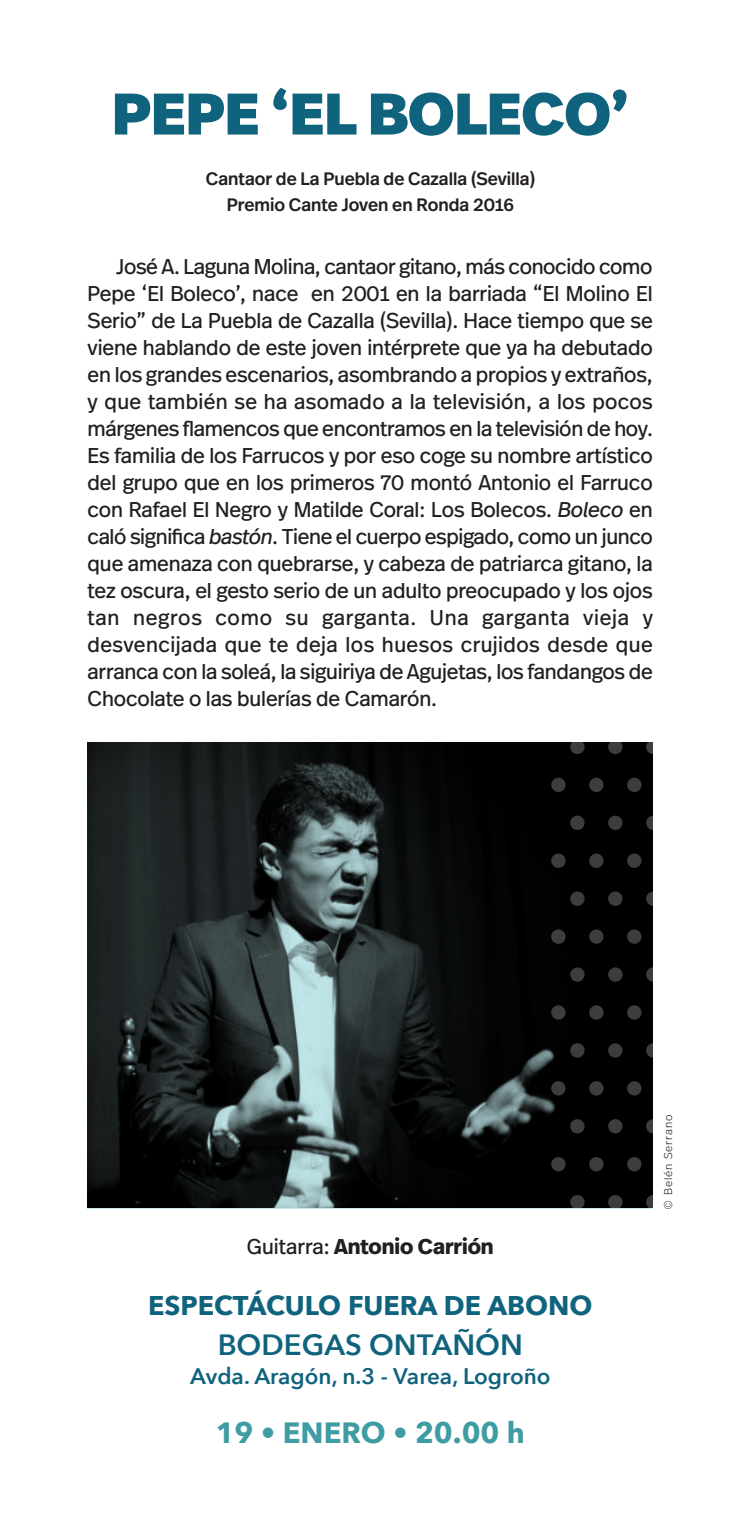
<style>
.page{position:relative;width:734px;height:1531px;background:#fff}
.page>*{position:absolute;margin:0;border:0;box-sizing:border-box;transform-origin:0 0}
.t1{font:900 58.5px "Real Head Pro";letter-spacing:.005em;color:#10637d}
.t2{font:700 29.25px "Avenir Next";color:#3f9ca3}
.t3{font:600 29.25px "Avenir Next";color:#10637d}
.t4{font:700 27px "Avenir Next";color:#10637d}
.t5{font:600 22.5px "Avenir Next";color:#10637d}
.t6{font:21.38px/27px "Real Head Pro";letter-spacing:-.005em;color:#231f20;text-align:justify}
.t7{font:700 21.38px "Real Head Pro";color:#231f20}
.t8{font:500 18px/25.9px "Real Head Pro";color:#231f20;text-align:center}
.t9{font:300 11.25px "Real Head Pro";letter-spacing:.08em;color:#231f20}
.s1{font-style:italic}
.s2{font-weight:400}
</style>
<div class="page">
<svg style="left:88px;top:742px;width:564px;height:466px;background:#1a2020"></svg>
<svg style="left:570px;top:740px;width:14px;height:14px"></svg>
<svg style="left:608px;top:740px;width:14px;height:14px"></svg>
<svg style="left:646px;top:740px;width:14px;height:14px"></svg>
<div style="left:551px;top:778px;width:14px;height:14px;background:#3d3d3d;border-radius:50%"></div>
<div style="left:589px;top:778px;width:14px;height:14px;background:#3d3d3d;border-radius:50%"></div>
<div style="left:627px;top:778px;width:14px;height:14px;background:#3d3d3d;border-radius:50%"></div>
<div style="left:570px;top:815px;width:14px;height:15px;background:#3d3d3d;border-radius:50%"></div>
<div style="left:608px;top:815px;width:14px;height:15px;background:#3d3d3d;border-radius:50%"></div>
<svg style="left:646px;top:815px;width:14px;height:15px"></svg>
<div style="left:551px;top:853px;width:14px;height:15px;background:#3d3d3d;border-radius:50%"></div>
<div style="left:589px;top:853px;width:14px;height:15px;background:#3d3d3d;border-radius:50%"></div>
<div style="left:627px;top:853px;width:14px;height:15px;background:#3d3d3d;border-radius:50%"></div>
<div style="left:570px;top:891px;width:14px;height:15px;background:#3d3d3d;border-radius:50%"></div>
<div style="left:608px;top:891px;width:14px;height:15px;background:#3d3d3d;border-radius:50%"></div>
<svg style="left:646px;top:891px;width:14px;height:15px"></svg>
<div style="left:551px;top:929px;width:14px;height:15px;background:#3d3e3e;border-radius:50%"></div>
<div style="left:589px;top:929px;width:14px;height:15px;background:#3d3d3d;border-radius:50%"></div>
<div style="left:627px;top:929px;width:14px;height:15px;background:#3d3d3d;border-radius:50%"></div>
<div style="left:570px;top:967px;width:14px;height:15px;background:#3d3d3d;border-radius:50%"></div>
<div style="left:608px;top:967px;width:14px;height:15px;background:#3d3d3d;border-radius:50%"></div>
<svg style="left:646px;top:967px;width:14px;height:15px"></svg>
<div style="left:551px;top:1005px;width:14px;height:15px;background:#3d3e3e;border-radius:50%"></div>
<div style="left:589px;top:1005px;width:14px;height:15px;background:#3d3d3d;border-radius:50%"></div>
<div style="left:627px;top:1005px;width:14px;height:15px;background:#3d3d3d;border-radius:50%"></div>
<div style="left:570px;top:1043px;width:14px;height:14px;background:#3d3d3d;border-radius:50%"></div>
<div style="left:608px;top:1043px;width:14px;height:14px;background:#3d3d3d;border-radius:50%"></div>
<svg style="left:646px;top:1043px;width:14px;height:14px"></svg>
<div style="left:551px;top:1081px;width:14px;height:14px;background:#3d3d3d;border-radius:50%"></div>
<div style="left:589px;top:1081px;width:14px;height:14px;background:#3d3d3d;border-radius:50%"></div>
<div style="left:627px;top:1081px;width:14px;height:14px;background:#3d3d3d;border-radius:50%"></div>
<div style="left:570px;top:1119px;width:14px;height:14px;background:#3d3d3d;border-radius:50%"></div>
<div style="left:608px;top:1119px;width:14px;height:14px;background:#3d3d3d;border-radius:50%"></div>
<svg style="left:646px;top:1119px;width:14px;height:14px"></svg>
<div style="left:551px;top:1157px;width:14px;height:14px;background:#3d3d3d;border-radius:50%"></div>
<div style="left:589px;top:1157px;width:14px;height:14px;background:#3d3d3d;border-radius:50%"></div>
<div style="left:627px;top:1157px;width:14px;height:14px;background:#3d3d3d;border-radius:50%"></div>
<div style="left:570px;top:1195px;width:14px;height:14px;background:#3d3d3d;border-radius:50%"></div>
<div style="left:608px;top:1195px;width:14px;height:14px;background:#3d3d3d;border-radius:50%"></div>
<svg style="left:646px;top:1195px;width:14px;height:14px"></svg>
<h1 class="t1" style="left:112px;top:81px;width:518px">PEPE ‘EL BOLECO’</h1>
<p class="t8" style="left:206px;top:167px;width:331px">Cantaor de La Puebla de Cazalla (Sevilla)<br>Premio Cante Joven en Ronda 2016</p>
<p class="t6" style="left:87px;top:253px;width:566px;text-indent:29px">José A. Laguna Molina, cantaor gitano, más conocido como Pepe ‘El Boleco’, nace en 2001 en la barriada “El Molino El Serio” de La Puebla de Cazalla (Sevilla). Hace tiempo que se viene hablando de este joven intérprete que ya ha debutado en los grandes escenarios, asombrando a propios y extraños, y que también se ha asomado a la televisión, a los pocos márgenes flamencos que encontramos en la televisión de hoy.<br>Es familia de los Farrucos y por eso coge su nombre artístico del grupo que en los primeros 70 montó Antonio el Farruco con Rafael El Negro y Matilde Coral: Los Bolecos. <span class="s1">Boleco</span> en caló significa <span class="s1">bastón</span>. Tiene el cuerpo espigado, como un junco que amenaza con quebrarse, y cabeza de patriarca gitano, la tez oscura, el gesto serio de un adulto preocupado y los ojos tan negros como su garganta. Una garganta vieja y desvencijada que te deja los huesos crujidos desde que arranca con la soleá, la siguiriya de Agujetas, los fandangos de Chocolate o las bulerías de Camarón.</p>
<p class="t7" style="left:247px;top:1237px;width:248px"><span class="s2">Guitarra:</span> Antonio Carrión</p>
<p class="t4" style="left:148px;top:1289px;width:445px">ESPECTÁCULO FUERA DE ABONO</p>
<h2 class="t3" style="left:218px;top:1328px;width:306px">BODEGAS ONTAÑÓN</h2>
<p class="t5" style="left:190px;top:1364px;width:362px">Avda. Aragón, n.3 - Varea, Logroño</p>
<h2 class="t2" style="left:216px;top:1415px;width:310px">19 ï ENERO ï 20.00 h</h2>
<p class="t9" style="left:664px;top:1210px;width:97px;rotate:-90deg">© Belén Serrano</p>
</div>
